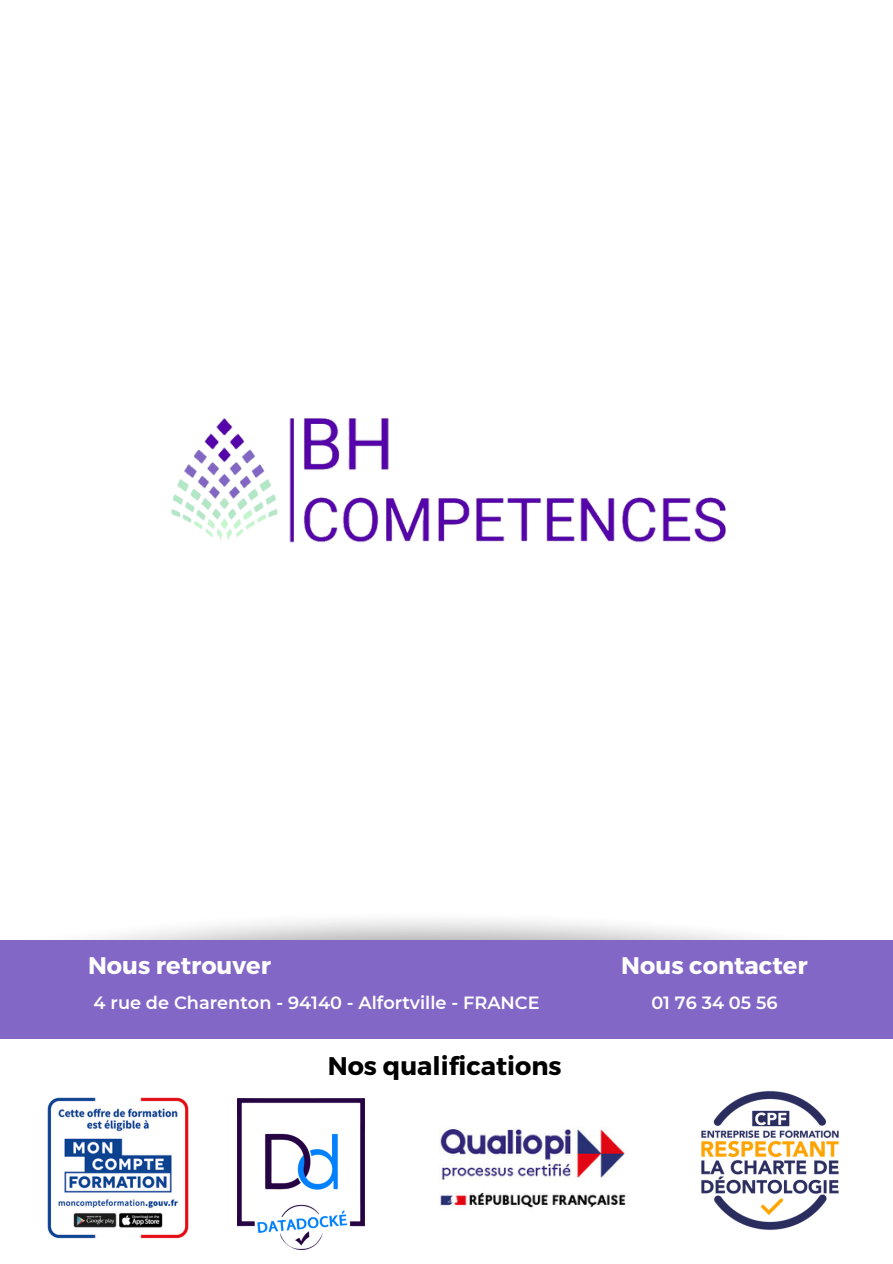
<style>
.page{position:relative;width:893px;height:1264px;background:#fff}
.page>*{position:absolute;margin:0;border:0;box-sizing:border-box;transform-origin:0 0}
.t1{font:700 25.5px "Montserrat";color:#000}
.t2{font:700 24px "Montserrat";color:#fff}
.t3{font:600 17.7px "Montserrat";color:#fff}
</style>
<div class="page">
<div style="left:0;top:940px;width:892px;height:106px;background:#8367c7"></div>
<div style="left:0;top:1039px;width:892px;height:52px;background:#fff"></div>
<img style="left:47px;top:1097px;width:142px;height:142px">
<img style="left:238px;top:1098px;width:127px;height:151px">
<img style="left:440px;top:1128px;width:186px;height:80px">
<img style="left:701px;top:1090px;width:138px;height:140px">
<img style="left:171px;top:418px;width:555px;height:125px">
<p class="t2" style="left:88px;top:950px;width:184px">Nous retrouver</p>
<p class="t3" style="left:94px;top:992px;width:447px">4 rue de Charenton - 94140 - Alfortville - FRANCE</p>
<p class="t1" style="left:327px;top:1049px;width:235px">Nos qualifications</p>
<p class="t2" style="left:621px;top:950px;width:188px">Nous contacter</p>
<p class="t3" style="left:651px;top:992px;width:128px">01 76 34 05 56</p>
</div>
